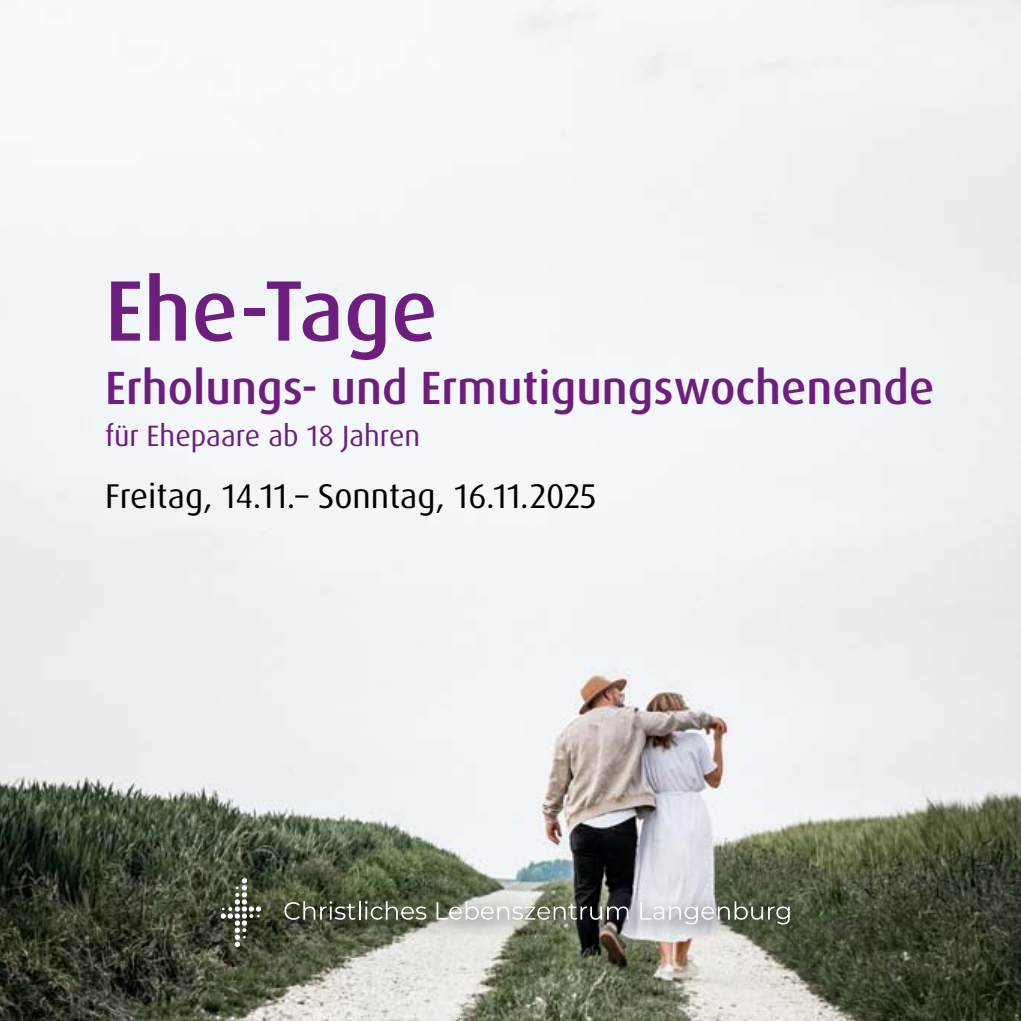
<style>
.page{position:relative;width:1021px;height:1021px;background:#fff}
.page>*{position:absolute;margin:0;border:0;box-sizing:border-box;transform-origin:0 0}
.t1{font:500 85.8px "Dax Pro";color:#6d1e7e}
.t2{font:500 46.5px "Dax Pro";color:#6d1e7e}
.t3{font:34.5px "Dax Pro";color:#000}
.t4{font:29.4px "Dax Pro";color:#6d1e7e}
</style>
<div class="page">
<img style="left:0;top:0;width:1020px;height:1020px">
<div style="left:210px;top:867px;width:600px;height:99px;background:#000;opacity:.75"></div>
<svg style="left:221px;top:878px;width:40px;height:68px;background:#5c6251"></svg>
<svg style="left:284px;top:901px;width:142px;height:18px;background:#6b715f"></svg>
<svg style="left:436px;top:901px;width:192px;height:18px;background:#95978f"></svg>
<svg style="left:640px;top:901px;width:149px;height:23px;background:#9fa39c"></svg>
<h1 class="t1" style="left:105px;top:255px;width:334px">Ehe-Tage</h1>
<p class="t2" style="left:105px;top:357px;width:830px">Erholungs- und Ermutigungswochenende</p>
<p class="t4" style="left:105px;top:417px;width:317px">für Ehepaare ab 18 Jahren</p>
<p class="t3" style="left:105px;top:474px;width:493px">Freitag, 14.11.– Sonntag, 16.11.2025</p>
</div>
